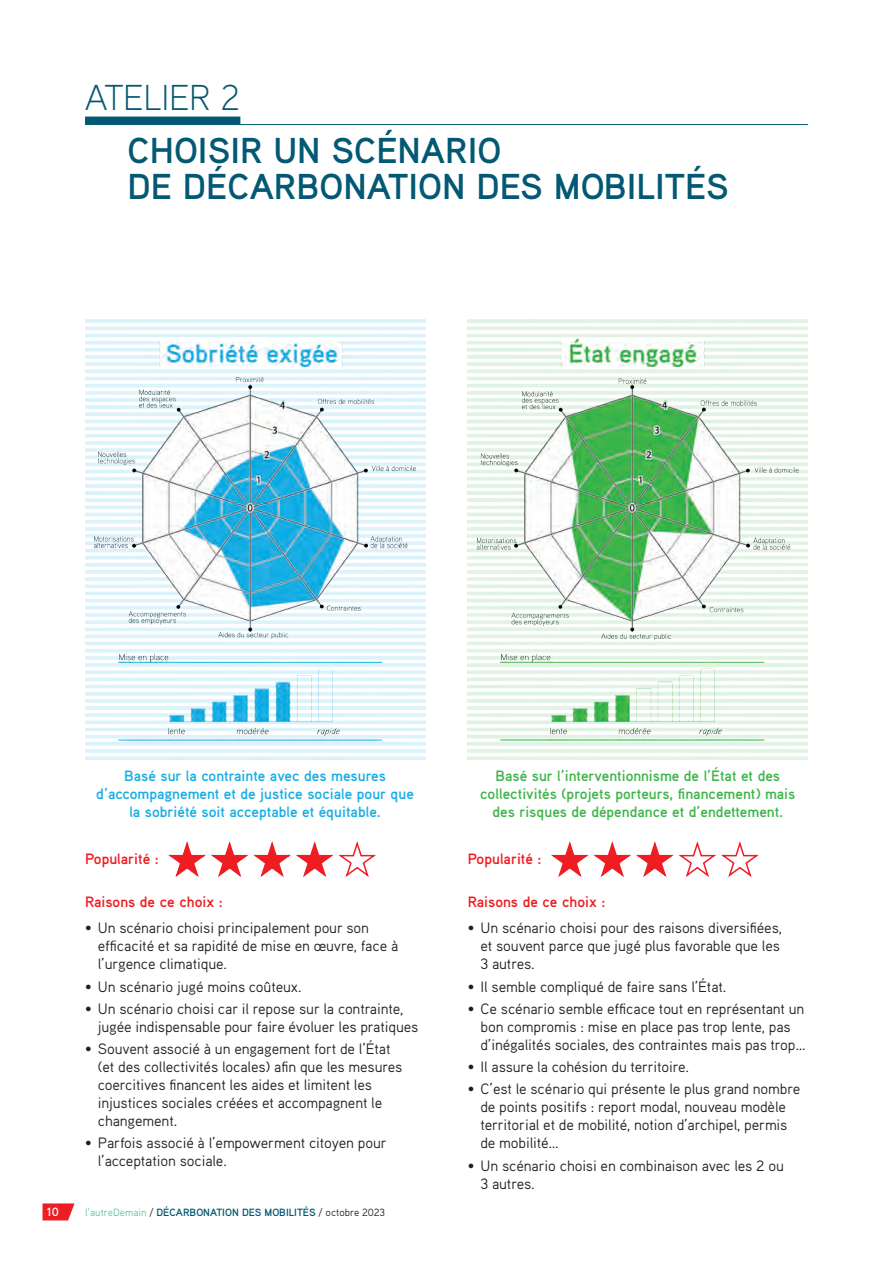
<style>
.page{position:relative;width:893px;height:1263px;background:#fff}
.page>*{position:absolute;margin:0;border:0;box-sizing:border-box;transform-origin:0 0}
.t1{font:700 36px/36px "Aaux Pro OT";color:#035973}
.t2{font:300 36px "Aaux Pro OT";color:#035973}
.t3{font:15px/18px "Aaux Pro OT";letter-spacing:-.01em;color:#231f20}
.t4{font:700 15px/18px "Aaux Pro OT";color:#3eb64a;text-align:center}
.t5{font:700 15px/18px "Aaux Pro OT";color:#18aee5;text-align:center}
.t6{font:700 15px "Aaux Pro OT";color:#ee1d23}
.t7{font:700 12px "Aaux Pro OT";color:#fff}
.t8{font:700 10.5px "Aaux Pro OT";color:#035973}
.s1{font-weight:400;color:#5dc3ad}
.s2{font-weight:400;color:#231f20}
</style>
<div class="page">
<svg style="left:43px;top:1203px;width:32px;height:17px"></svg>
<img style="left:468px;top:319px;width:340px;height:441px">
<img style="left:85px;top:319px;width:340px;height:441px">
<svg style="left:168px;top:842px;width:208px;height:35px"></svg>
<svg style="left:551px;top:842px;width:208px;height:35px"></svg>
<div style="left:85px;top:117px;width:155px;height:7px;background:#035973"></div>
<hr style="left:85px;top:124px;width:723px;height:1px;background:#035973">
<h1 class="t2" style="left:85px;top:75px;width:157px">ATELIER 2</h1>
<h1 class="t1" style="left:128px;top:132px;width:603px">CHOISIR UN SCÉNARIO<br>DE DÉCARBONATION DES MOBILITÉS</h1>
<p class="t4" style="left:480px;top:766px;width:317px">Basé sur l’interventionnisme de l’État et des collectivités (projets porteurs, financement) mais des risques de dépendance et d’endettement.</p>
<p class="t5" style="left:96px;top:766px;width:319px">Basé sur la contrainte avec des mesures d’accompagnement et de justice sociale pour que la sobriété soit acceptable et équitable.</p>
<p class="t6" style="left:85px;top:849px;width:75px">Popularité :</p>
<p class="t6" style="left:468px;top:849px;width:75px">Popularité :</p>
<p class="t6" style="left:85px;top:892px;width:139px">Raisons de ce choix :</p>
<p class="t3" style="left:98px;top:918px;width:302px;text-indent:-13px">• Un scénario choisi principalement pour son efficacité et sa rapidité de mise en œuvre, face à l’urgence climatique.</p>
<p class="t3" style="left:85px;top:977px;width:218px">• Un scénario jugé moins coûteux.</p>
<p class="t3" style="left:98px;top:999px;width:322px;text-indent:-13px">• Un scénario choisi car il repose sur la contrainte, jugée indispensable pour faire évoluer les pratiques</p>
<p class="t3" style="left:98px;top:1039px;width:306px;text-indent:-13px">• Souvent associé à un engagement fort de l’État (et des collectivités locales) afin que les mesures coercitives financent les aides et limitent les injustices sociales créées et accompagnent le changement.</p>
<p class="t3" style="left:98px;top:1133px;width:290px;text-indent:-13px">• Parfois associé à l’empowerment citoyen pour l’acceptation sociale.</p>
<p class="t7" style="left:47px;top:1204px;width:14px">10</p>
<p class="t8" style="left:85px;top:1205px;width:301px"><span class="s1">l’autreDemain</span> <span class="s2">/</span> DÉCARBONATION DES MOBILITÉS <span class="s2">/ octobre 2023</span></p>
<p class="t6" style="left:468px;top:892px;width:139px">Raisons de ce choix :</p>
<p class="t3" style="left:480px;top:918px;width:303px;text-indent:-13px">• Un scénario choisi pour des raisons diversifiées, et souvent parce que jugé plus favorable que les<br>3 autres.</p>
<p class="t3" style="left:468px;top:977px;width:260px">• Il semble compliqué de faire sans l’État.</p>
<p class="t3" style="left:480px;top:999px;width:327px;text-indent:-13px">• Ce scénario semble efficace tout en représentant un bon compromis : mise en place pas trop lente, pas d’inégalités sociales, des contraintes mais pas trop…</p>
<p class="t3" style="left:468px;top:1057px;width:223px">• Il assure la cohésion du territoire.</p>
<p class="t3" style="left:480px;top:1079px;width:321px;text-indent:-13px">• C’est le scénario qui présente le plus grand nombre de points positifs : report modal, nouveau modèle territorial et de mobilité, notion d’archipel, permis de mobilité…</p>
<p class="t3" style="left:480px;top:1156px;width:305px;text-indent:-13px">• Un scénario choisi en combinaison avec les 2 ou<br>3 autres.</p>
</div>
